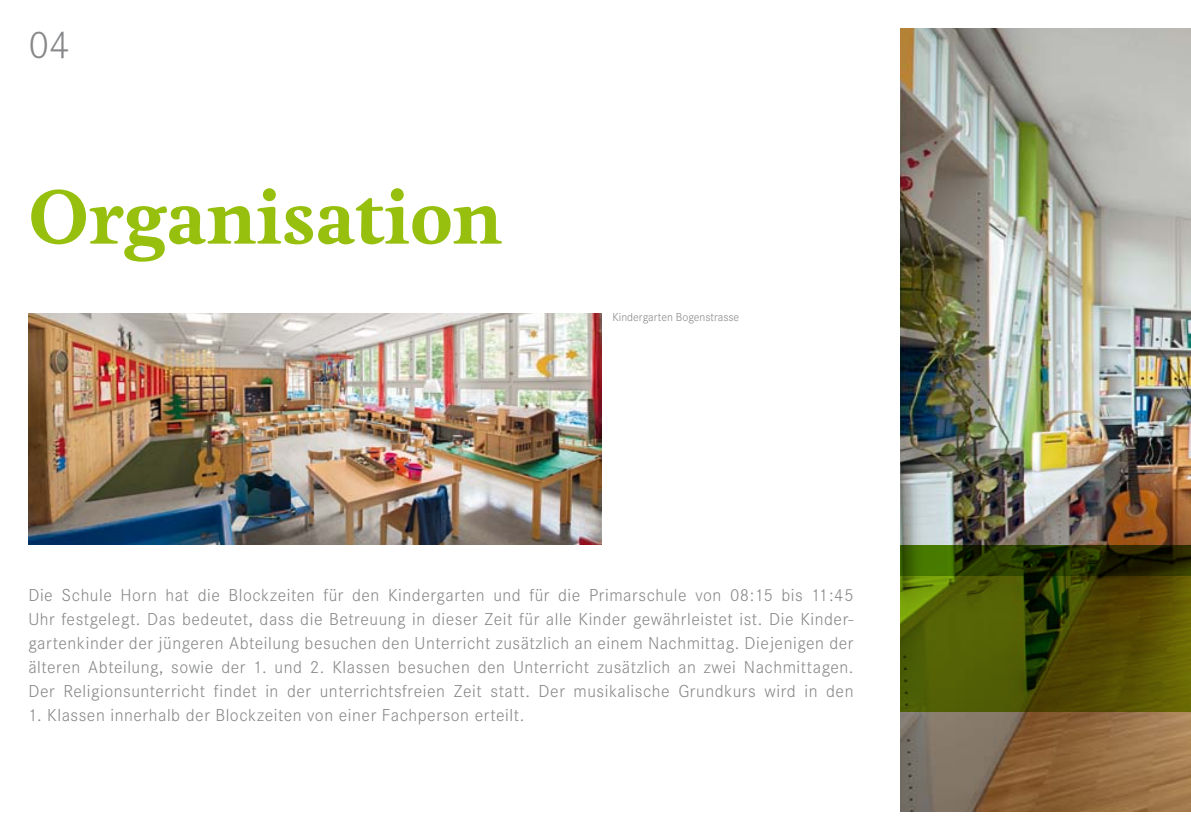
<style>
.page{position:relative;width:1191px;height:840px;background:#fff}
.page>*{position:absolute;margin:0;border:0;box-sizing:border-box;transform-origin:0 0}
.t1{font:700 72px "Feijoa";color:#97bf0d}
.t2{font:300 40px "Corporate S";color:#87888a}
.t3{font:300 18px/24px "Corporate S";letter-spacing:.03em;color:#87888a;text-align:justify}
.t4{font:300 12px "Corporate S";color:#87888a}
</style>
<div class="page">
<img style="left:900px;top:28px;width:291px;height:783px">
<svg style="left:900px;top:575px;width:291px;height:136px;background:#4f5304"></svg>
<svg style="left:900px;top:544px;width:291px;height:31px;background:#293803"></svg>
<img style="left:28px;top:313px;width:573px;height:231px">
<h2 class="t2" style="left:28px;top:23px;width:43px">04</h2>
<h1 class="t1" style="left:28px;top:167px;width:476px">Organisation</h1>
<p class="t4" style="left:612px;top:310px;width:128px">Kindergarten Bogenstrasse</p>
<p class="t3" style="left:28px;top:582px;width:826px">Die Schule Horn hat die Blockzeiten für den Kindergarten und für die Primarschule von 08:15 bis 11:45<br>Uhr festgelegt. Das bedeutet, dass die Betreuung in dieser Zeit für alle Kinder gewährleistet ist. Die Kinder&shy;gartenkinder der jüngeren Abteilung besuchen den Unterricht zusätzlich an einem Nachmittag. Diejenigen der älteren Abteilung, sowie der 1. und 2. Klassen besuchen den Unterricht zusätzlich an zwei Nachmittagen.<br>Der Religionsunterricht findet in der unterrichtsfreien Zeit statt. Der musikalische Grundkurs wird in den</p>
<p class="t3" style="left:28px;top:702px;width:497px">1. Klassen innerhalb der Blockzeiten von einer Fachperson erteilt.</p>
</div>
